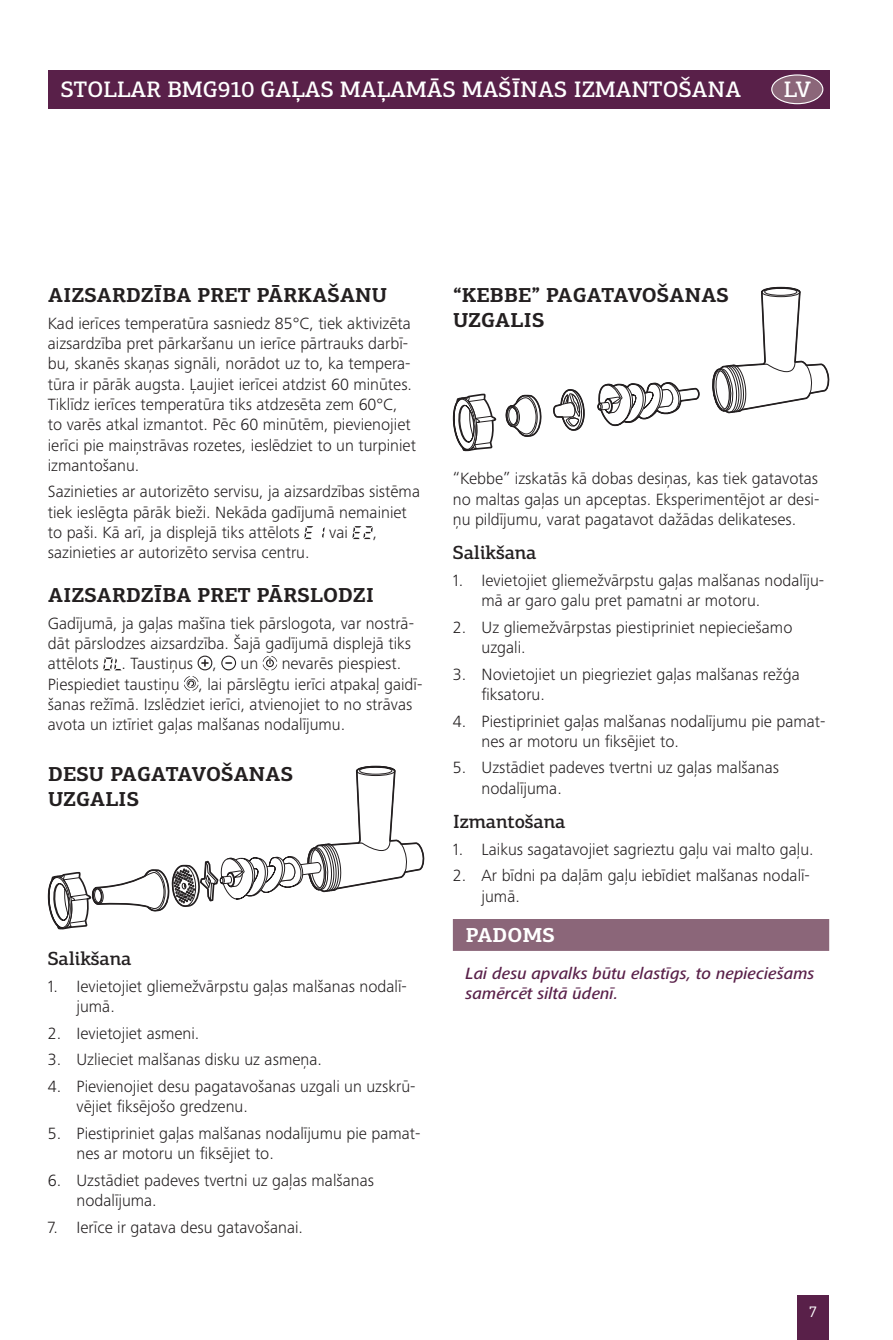
<style>
.page{position:relative;width:893px;height:1340px;background:#fff}
.page>*{position:absolute;margin:0;border:0;box-sizing:border-box;transform-origin:0 0}
.t1{font:500 22.5px "PF Centro Slab Pro";letter-spacing:.01em;color:#fff}
.t2{font:700 20.25px/24.8px "PF Centro Slab Pro";letter-spacing:.01em;color:#231f20}
.t3{font:700 20.25px "PF Centro Slab Pro";letter-spacing:.01em;color:#fff}
.t4{font:500 19.12px "PF Centro Slab Pro";letter-spacing:-.01em;color:#231f20}
.t5{font:300 16.88px/20.2px "Frutiger Next LTW1 G";color:#231f20}
.t6{font:italic 500 16.88px/20.2px "Frutiger Next LTW1 G";color:#592049}
.t7{font:15.75px "PF Centro Slab Pro";color:#fff}
</style>
<div class="page">
<div style="left:797px;top:1295px;width:32px;height:44px;background:#592049"></div>
<div style="left:48px;top:70px;width:781px;height:38px;background:#592049"></div>
<div style="left:772px;top:75px;width:51px;height:29px;background:#8b6679;border-radius:50%"></div>
<div style="left:771px;top:74px;width:52px;height:30px;border:1px solid #fff;border-radius:50%"></div>
<svg style="left:48px;top:765px;width:376px;height:165px"></svg>
<svg style="left:712px;top:286px;width:117px;height:128px"></svg>
<svg style="left:597px;top:382px;width:103px;height:45px"></svg>
<svg style="left:553px;top:389px;width:32px;height:42px"></svg>
<svg style="left:505px;top:394px;width:36px;height:43px"></svg>
<svg style="left:453px;top:393px;width:44px;height:58px"></svg>
<div style="left:453px;top:919px;width:376px;height:31px;background:#8b6679"></div>
<svg style="left:304px;top:526px;width:9px;height:13px"></svg>
<svg style="left:322px;top:527px;width:3px;height:11px"></svg>
<svg style="left:352px;top:526px;width:21px;height:13px"></svg>
<svg style="left:103px;top:657px;width:18px;height:13px"></svg>
<svg style="left:198px;top:655px;width:14px;height:15px"></svg>
<svg style="left:221px;top:655px;width:15px;height:15px"></svg>
<svg style="left:263px;top:656px;width:14px;height:14px"></svg>
<svg style="left:184px;top:676px;width:14px;height:14px"></svg>
<h1 class="t1" style="left:61px;top:75px;width:682px">STOLLAR BMG910 GAĻAS MAĻAMĀS MAŠĪNAS IZMANTOŠANA</h1>
<h1 class="t1" style="left:784px;top:75px;width:29px">LV</h1>
<p class="t2" style="left:48px;top:283px;width:341px">AIZSARDZĪBA PRET PĀRKAŠANU</p>
<p class="t5" style="left:48px;top:313px;width:370px">Kad ierīces temperatūra sasniedz 85°C, tiek aktivizēta aizsardzība pret pārkaršanu un ierīce pārtrauks darbī&shy;bu, skanēs skaņas signāli, norādot uz to, ka tempera&shy;tūra ir pārāk augsta. Ļaujiet ierīcei atdzist 60 minūtes.<br>Tiklīdz ierīces temperatūra tiks atdzesēta zem 60°C, to varēs atkal izmantot. Pēc 60 minūtēm, pievienojiet ierīci pie maiņstrāvas rozetes, ieslēdziet to un turpiniet izmantošanu.</p>
<p class="t5" style="left:48px;top:481px;width:374px">Sazinieties ar autorizēto servisu, ja aizsardzības sistēma tiek ieslēgta pārāk bieži. Nekāda gadījumā nemainiet to paši. Kā arī, ja displejā tiks attēlots</p>
<p class="t5" style="left:329px;top:522px;width:20px">vai</p>
<p class="t5" style="left:373px;top:522px;width:6px">,</p>
<p class="t5" style="left:48px;top:542px;width:263px">sazinieties ar autorizēto servisa centru.</p>
<p class="t2" style="left:48px;top:582px;width:328px">AIZSARDZĪBA PRET PĀRSLODZI</p>
<p class="t5" style="left:48px;top:613px;width:368px">Gadījumā, ja gaļas mašīna tiek pārslogota, var nostrā&shy;dāt pārslodzes aizsardzība. Šajā gadījumā displejā tiks attēlots</p>
<p class="t5" style="left:48px;top:653px;width:376px;text-indent:234px">nevarēs piespiest.<br>Piespiediet taustiņu , lai pārslēgtu ierīci atpakaļ gaidī&shy;šanas režīmā. Izslēdziet ierīci, atvienojiet to no strāvas avota un iztīriet gaļas malšanas nodalījumu.</p>
<p class="t5" style="left:121px;top:653px;width:97px">. Taustiņus ,</p>
<p class="t5" style="left:241px;top:653px;width:19px">un</p>
<p class="t2" style="left:48px;top:761px;width:247px">DESU PAGATAVOŠANAS<br>UZGALIS</p>
<p class="t4" style="left:48px;top:946px;width:85px">Salikšana</p>
<p class="t5" style="left:77px;top:976px;width:332px;text-indent:-29px">1. Ievietojiet gliemežvārpstu gaļas malšanas nodalī&shy;jumā.</p>
<p class="t5" style="left:48px;top:1022px;width:153px">2. Ievietojiet asmeni.</p>
<p class="t5" style="left:48px;top:1049px;width:276px">3. Uzlieciet malšanas disku uz asmeņa.</p>
<p class="t5" style="left:77px;top:1076px;width:340px;text-indent:-29px">4. Pievienojiet desu pagatavošanas uzgali un uzskrū&shy;vējiet fiksējošo gredzenu.</p>
<p class="t5" style="left:77px;top:1123px;width:345px;text-indent:-29px">5. Piestipriniet gaļas malšanas nodalījumu pie pamat&shy;nes ar motoru un fiksējiet to.</p>
<p class="t5" style="left:77px;top:1169px;width:299px;text-indent:-29px">6. Uzstādiet padeves tvertni uz gaļas malšanas nodalījuma.</p>
<p class="t5" style="left:48px;top:1216px;width:257px">7. Ierīce ir gatava desu gatavošanai.</p>
<p class="t2" style="left:453px;top:283px;width:277px">“KEBBE” PAGATAVOŠANAS<br>UZGALIS</p>
<p class="t5" style="left:453px;top:468px;width:368px;text-align:justify">“Kebbe” izskatās kā dobas desiņas, kas tiek gatavotas no maltas gaļas un apceptas. Eksperimentējot ar desi&shy;ņu pildījumu, varat pagatavot dažādas delikateses.</p>
<p class="t4" style="left:453px;top:541px;width:85px">Salikšana</p>
<p class="t5" style="left:482px;top:570px;width:344px;text-indent:-29px">1. Ievietojiet gliemežvārpstu gaļas malšanas nodalīju&shy;mā ar garo galu pret pamatni ar motoru.</p>
<p class="t5" style="left:482px;top:617px;width:312px;text-indent:-29px">2. Uz gliemežvārpstas piestipriniet nepieciešamo uzgali.</p>
<p class="t5" style="left:482px;top:664px;width:320px;text-indent:-29px">3. Novietojiet un piegrieziet gaļas malšanas režģa fiksatoru.</p>
<p class="t5" style="left:482px;top:710px;width:345px;text-indent:-29px">4. Piestipriniet gaļas malšanas nodalījumu pie pamat&shy;nes ar motoru un fiksējiet to.</p>
<p class="t5" style="left:482px;top:757px;width:299px;text-indent:-29px">5. Uzstādiet padeves tvertni uz gaļas malšanas nodalījuma.</p>
<p class="t4" style="left:453px;top:809px;width:114px">Izmantošana</p>
<p class="t5" style="left:453px;top:839px;width:362px">1. Laikus sagatavojiet sagrieztu gaļu vai malto gaļu.</p>
<p class="t5" style="left:482px;top:865px;width:330px;text-indent:-29px">2. Ar bīdni pa daļām gaļu iebīdiet malšanas nodalī&shy;jumā.</p>
<p class="t3" style="left:466px;top:922px;width:90px">PADOMS</p>
<p class="t6" style="left:466px;top:963px;width:350px">Lai desu apvalks būtu elastīgs, to nepieciešams samērcēt siltā ūdenī.</p>
<p class="t7" style="left:809px;top:1302px;width:9px">7</p>
</div>
